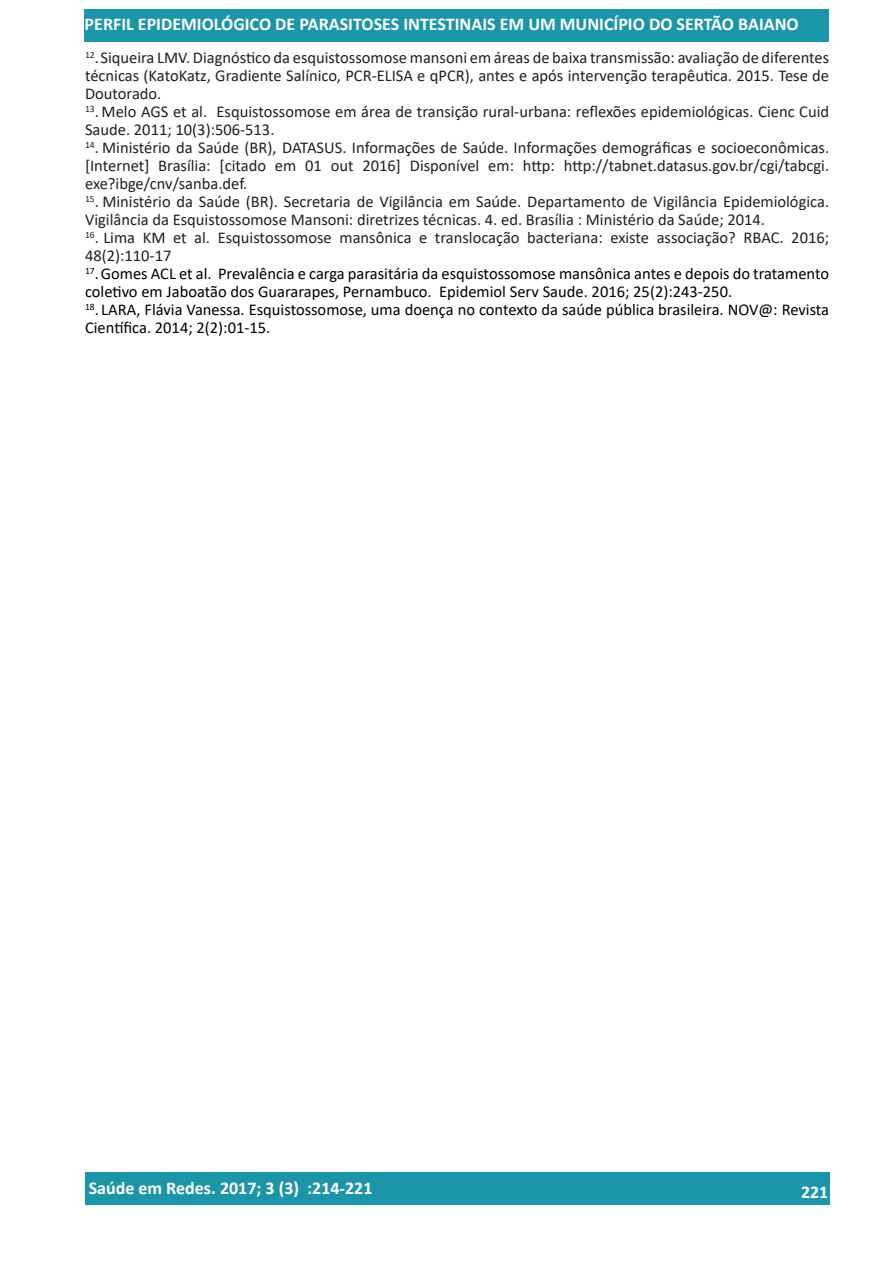
<style>
.page{position:relative;width:893px;height:1263px;background:#fff}
.page>*{position:absolute;margin:0;border:0;box-sizing:border-box;transform-origin:0 0}
.t1{font:700 18px "Calibri";color:#fff}
.t2{font:16.5px/18px "Calibri";color:#231f20;text-align:justify}
.t3{font:16.5px/18px "Calibri";color:#000}
.s1{color:#231f20}
</style>
<div class="page">
<div style="left:85px;top:1172px;width:744px;height:33px;background:#1b95a8"></div>
<div style="left:85px;top:9px;width:744px;height:33px;background:#1b95a8"></div>
<p class="t1" style="left:85px;top:11px;width:716px">PERFIL EPIDEMIOLÓGICO DE PARASITOSES INTESTINAIS EM UM MUNICÍPIO DO SERTÃO BAIANO</p>
<p class="t2" style="left:85px;top:48px;width:746px"><sup>12</sup>.Siqueira LMV. Diagnóstico da esquistossomose mansoni em áreas de baixa transmissão: avaliação de diferentes técnicas (KatoKatz, Gradiente Salínico, PCR-ELISA e qPCR), antes e após intervenção terapêutica. 2015. Tese de Doutorado.</p>
<p class="t2" style="left:85px;top:102px;width:746px"><sup>13</sup>. Melo AGS et al. Esquistossomose em área de transição rural-urbana: reflexões epidemiológicas. Cienc Cuid<br>Saude. 2011; 10(3):506-513.</p>
<p class="t2" style="left:85px;top:138px;width:746px"><sup>14</sup>. Ministério da Saúde (BR), DATASUS. Informações de Saúde. Informações demográficas e socioeconômicas. [Internet] Brasília: [citado em 01 out 2016] Disponível em: http: http://tabnet.datasus.gov.br/cgi/tabcgi. exe?ibge/cnv/sanba.def.</p>
<p class="t2" style="left:85px;top:192px;width:746px"><sup>15</sup>. Ministério da Saúde (BR). Secretaria de Vigilância em Saúde. Departamento de Vigilância Epidemiológica.<br>Vigilância da Esquistossomose Mansoni: diretrizes técnicas. 4. ed. Brasília : Ministério da Saúde; 2014.</p>
<p class="t3" style="left:85px;top:228px;width:746px"><sup>16</sup><span class="s1">. Lima KM et al. Esquistossomose mansônica e translocação bacteriana: existe associação? RBAC. 2016; 48(2):110-17<br></span><sup>17</sup>.Gomes ACL et al. Prevalência e carga parasitária da esquistossomose mansônica antes e depois do tratamento coletivo em Jaboatão dos Guararapes, Pernambuco. Epidemiol Serv Saude. 2016; 25(2):243-250.</p>
<p class="t3" style="left:85px;top:300px;width:746px"><sup>18</sup>. LARA, Flávia Vanessa. Esquistossomose, uma doença no contexto da saúde pública brasileira. NOV@: Revista<br>Científica. 2014; 2(2):01-15.</p>
<p class="t1" style="left:89px;top:1175px;width:285px">Saúde em Redes. 2017; 3 (3) :214-221</p>
<p class="t1" style="left:801px;top:1179px;width:29px">221</p>
</div>
